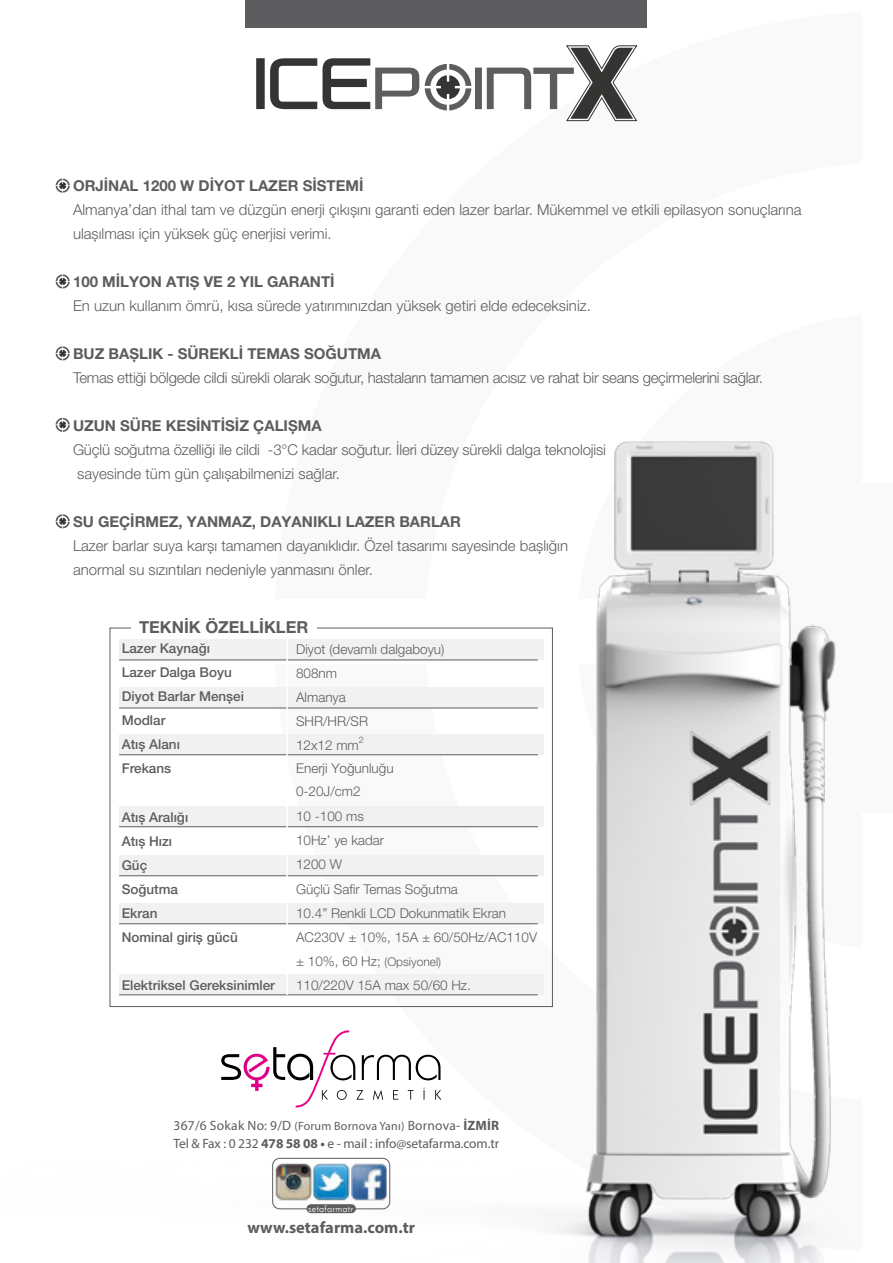
<style>
.page{position:relative;width:893px;height:1263px;background:#fff}
.page>*{position:absolute;margin:0;border:0;box-sizing:border-box;transform-origin:0 0}
.t1{font:700 16.5px "Myriad Pro";color:#5d5d60}
.t2{font:700 16.5px "Helvetica Neue LT Pro";color:#5d5d60}
.t3{font:300 15px/24px "Helvetica Neue LT Pro";color:#5d5d60}
.t4{font:700 15px "Helvetica Neue LT Pro";color:#5d5d60}
.t5{font:300 15px "Helvetica Neue LT Pro";letter-spacing:-.02em;color:#5d5d60}
.t6{font:300 13.5px/23.7px "Helvetica Neue LT Pro";color:#5d5d60}
.t7{font:500 13.5px/24px "Helvetica Neue LT Pro";color:#5d5d60}
.t8{font:13.5px/17.4px "Myriad Pro";letter-spacing:-.01em;color:#5d5d60}
.t9{font:300 12px "Helvetica Neue LT Pro";color:#5d5d60}
.t10{font:9px "Futuris CTT";letter-spacing:.025em;color:#fff}
.s1{font-size:13.5px}
.s2{font-size:12px}
.s3{font-weight:700}
</style>
<div class="page">
<img style="left:55px;top:441px;width:781px;height:822px">
<div style="left:256px;top:58px;width:9px;height:51px;background:#343433"></div>
<svg style="left:270px;top:58px;width:149px;height:51px"></svg>
<div style="left:475px;top:68px;width:7px;height:41px;background:#5d5d60"></div>
<svg style="left:487px;top:46px;width:150px;height:75px"></svg>
<svg style="left:425px;top:64px;width:46px;height:46px"></svg>
<svg style="left:56px;top:274px;width:14px;height:14px"></svg>
<svg style="left:56px;top:514px;width:14px;height:14px"></svg>
<svg style="left:56px;top:418px;width:14px;height:14px"></svg>
<svg style="left:56px;top:346px;width:14px;height:14px"></svg>
<svg style="left:56px;top:179px;width:14px;height:14px"></svg>
<img style="left:275px;top:1161px;width:112px;height:41px">
<div style="left:272px;top:1158px;width:118px;height:51px;border:1px solid #5d5d60;border-radius:7px"></div>
<div style="left:306px;top:1204px;width:50px;height:9px;background:#5d5d60;border-radius:4px"></div>
<svg style="left:221px;top:1029px;width:220px;height:78px"></svg>
<div style="left:131px;top:615px;width:186px;height:20px;background:#fff"></div>
<div style="left:119px;top:639px;width:424px;height:21px;background:#f1f1f2"></div>
<hr style="left:119px;top:660px;width:419px;height:1px;background:#5d5d60">
<div style="left:119px;top:688px;width:424px;height:20px;background:#f1f1f2"></div>
<hr style="left:119px;top:708px;width:419px;height:1px;background:#5d5d60">
<div style="left:119px;top:734px;width:424px;height:20px;background:#f1f1f2"></div>
<hr style="left:119px;top:754px;width:419px;height:1px;background:#5d5d60">
<div style="left:119px;top:806px;width:424px;height:20px;background:#f1f1f2"></div>
<hr style="left:119px;top:826px;width:419px;height:1px;background:#5d5d60">
<div style="left:119px;top:855px;width:424px;height:20px;background:#f1f1f2"></div>
<hr style="left:119px;top:875px;width:419px;height:1px;background:#5d5d60">
<div style="left:119px;top:903px;width:424px;height:20px;background:#f1f1f2"></div>
<hr style="left:119px;top:923px;width:419px;height:1px;background:#5d5d60">
<div style="left:119px;top:974px;width:424px;height:21px;background:#f1f1f2"></div>
<hr style="left:119px;top:994px;width:419px;height:1px;background:#5d5d60">
<hr style="left:286px;top:639px;width:2px;height:356px;background:#fff">
<div style="left:246px;top:0;width:401px;height:28px;background:#5d5d60"></div>
<p class="t4" style="left:73px;top:176px;width:292px">ORJİNAL 1200 W DİYOT LAZER SİSTEMİ</p>
<p class="t3" style="left:73px;top:197px;width:730px">Almanya’dan ithal tam ve düzgün enerji çıkıșını garanti eden lazer barlar. Mükemmel ve etkili epilasyon sonuçlarına ulașılması için yüksek güç enerjisi verimi.</p>
<p class="t4" style="left:73px;top:272px;width:263px">100 MİLYON ATIȘ VE 2 YIL GARANTİ</p>
<p class="t3" style="left:73px;top:293px;width:519px">En uzun kullanım ömrü, kısa sürede yatırımınızdan yüksek getiri elde edeceksiniz.</p>
<p class="t4" style="left:73px;top:344px;width:310px">BUZ BAȘLIK - SÜREKLİ TEMAS SOĞUTMA</p>
<p class="t5" style="left:73px;top:368px;width:691px">Temas ettiği bölgede cildi sürekli olarak soğutur, hastaların tamamen acısız ve rahat bir seans geçirmelerini sağlar.</p>
<p class="t4" style="left:73px;top:416px;width:250px">UZUN SÜRE KESİNTİSİZ ÇALIȘMA</p>
<p class="t3" style="left:73px;top:437px;width:534px">Güçlü soğutma özelliği ile cildi -3°C kadar soğutur. İleri düzey sürekli dalga teknolojisi sayesinde tüm gün çalıșabilmenizi sağlar.</p>
<p class="t4" style="left:73px;top:512px;width:390px">SU GEÇİRMEZ, YANMAZ, DAYANIKLI LAZER BARLAR</p>
<p class="t3" style="left:73px;top:533px;width:497px">Lazer barlar suya karșı tamamen dayanıklıdır. Özel tasarımı sayesinde bașlığın anormal su sızıntıları nedeniyle yanmasını önler.</p>
<p class="t2" style="left:139px;top:617px;width:171px">TEKNİK ÖZELLİKLER</p>
<p class="t7" style="left:122px;top:636px;width:124px">Lazer Kaynağı<br>Lazer Dalga Boyu<br>Diyot Barlar Menșei<br>Modlar<br>Atıș Alanı<br>Frekans</p>
<p class="t7" style="left:122px;top:804px;width:118px">Atıș Aralığı<br>Atıș Hızı<br>Güç<br>Soğutma<br>Ekran<br>Nominal giriș gücü</p>
<p class="t7" style="left:122px;top:972px;width:155px">Elektriksel Gereksinimler</p>
<p class="t6" style="left:296px;top:636px;width:150px">Diyot (devamlı dalgaboyu)<br>808nm<br>Almanya<br>SHR/HR/SR<br>12x12 mm<sup>2<br></sup>Enerji Yoğunluğu<br>0-20J/cm2</p>
<p class="t6" style="left:296px;top:804px;width:243px">10 -100 ms<br>10Hz’ ye kadar<br>1200 W<br>Güçlü Safir Temas Soğutma<br>10.4” Renkli LCD Dokunmatik Ekran<br>AC230V ± 10%, 15A ± 60/50Hz/AC110V</p>
<p class="t9" style="left:296px;top:954px;width:147px"><span class="s1">± 10%, 60 Hz;</span> (Opsiyonel)</p>
<p class="t6" style="left:296px;top:972px;width:176px">110/220V 15A max 50/60 Hz.</p>
<p class="t8" style="left:174px;top:1117px;width:327px">367/6 Sokak No: 9/D <span class="s2">(Forum Bornova Yanı)</span> Bornova- <span class="s3">İZMİR<br></span>Tel &amp; Fax : 0 232 <span class="s3">478 58 08 •</span> e - mail : info@setafarma.com.tr</p>
<p class="t10" style="left:308px;top:1203px;width:47px">setafarmatr</p>
<p class="t1" style="left:247px;top:1217px;width:169px">www.setafarma.com.tr</p>
</div>
